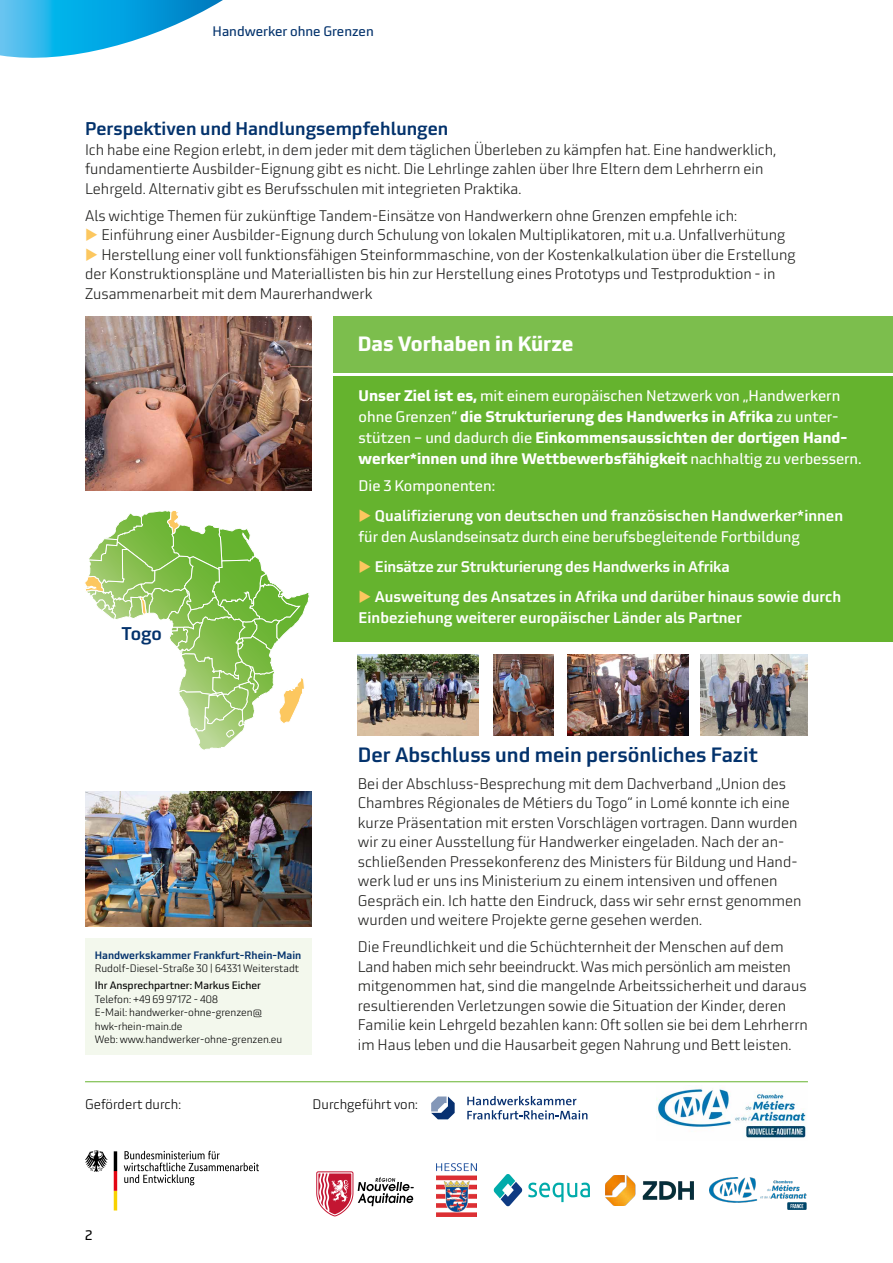
<style>
.page{position:relative;width:893px;height:1263px;background:#fff}
.page>*{position:absolute;margin:0;border:0;box-sizing:border-box;transform-origin:0 0}
.t1{font:500 20.25px "Utility Pro";color:#03326c}
.t2{font:700 20.25px "Utility Pro";color:#fff}
.t3{font:500 18px "Utility Pro";color:#03326c}
.t4{font:300 15px/19.5px "Utility Pro";color:#1d1d1b}
.t5{font:500 15px/21px "Utility Pro";color:#fff}
.t6{font:700 15px/21px "Utility Pro";color:#fff}
.t7{font:15px "Utility Pro";color:#fff}
.t8{font:300 13.5px "Utility Pro";color:#000}
.t9{font:13.5px "Utility Pro";color:#03326c}
.t10{font:13.5px "Utility Pro";color:#000}
.t11{font:300 10.5px/13.5px "Utility Pro";color:#000}
.t12{font:500 10.5px "Utility Pro";color:#03326c}
.t13{font:10.5px "Utility Pro";color:#000}
.s1{color:#fcc75f}
.s2{font-weight:400}
</style>
<div class="page">
<svg style="left:85px;top:510px;width:224px;height:240px"></svg>
<div style="left:117px;top:621px;width:51px;height:24px;background:#fff"></div>
<div style="left:85px;top:938px;width:227px;height:116px;background:#f3f8ed"></div>
<svg style="left:124px;top:1151px;width:135px;height:34px"></svg>
<svg style="left:85px;top:1150px;width:23px;height:22px"></svg>
<svg style="left:114px;top:1151px;width:3px;height:59px"></svg>
<svg style="left:0;top:0;width:223px;height:58px"></svg>
<hr style="left:85px;top:1081px;width:723px;height:1px;background:#65b32e">
<img style="left:657px;top:1087px;width:149px;height:51px">
<svg style="left:431px;top:1096px;width:24px;height:23px"></svg>
<svg style="left:467px;top:1096px;width:120px;height:23px"></svg>
<div style="left:333px;top:377px;width:560px;height:265px;background:#65b32e"></div>
<div style="left:333px;top:316px;width:560px;height:56px;background:#7cbe4d"></div>
<img style="left:85px;top:316px;width:226px;height:174px">
<img style="left:700px;top:655px;width:108px;height:81px">
<img style="left:85px;top:791px;width:226px;height:136px">
<img style="left:493px;top:655px;width:60px;height:81px">
<img style="left:358px;top:655px;width:121px;height:80px">
<img style="left:567px;top:655px;width:121px;height:81px">
<img style="left:709px;top:1178px;width:98px;height:31px">
<img style="left:436px;top:1164px;width:41px;height:53px">
<svg style="left:316px;top:1171px;width:98px;height:45px"></svg>
<svg style="left:528px;top:1182px;width:62px;height:20px"></svg>
<svg style="left:494px;top:1174px;width:28px;height:32px"></svg>
<img style="left:605px;top:1175px;width:88px;height:30px">
<p class="t9" style="left:213px;top:21px;width:163px">Handwerker ohne Grenzen</p>
<p class="t3" style="left:85px;top:114px;width:365px">Perspektiven und Handlungsempfehlungen</p>
<p class="t4" style="left:85px;top:139px;width:693px">Ich habe eine Region erlebt, in dem jeder mit dem täglichen Überleben zu kämpfen hat. Eine handwerklich, fundamentierte Ausbilder-Eignung gibt es nicht. Die Lehrlinge zahlen über Ihre Eltern dem Lehrherrn ein<br>Lehrgeld. Alternativ gibt es Berufsschulen mit integrieten Praktika.</p>
<p class="t4" style="left:85px;top:205px;width:654px">Als wichtige Themen für zukünftige Tandem-Einsätze von Handwerkern ohne Grenzen empfehle ich:</p>
<p class="t4" style="left:85px;top:224px;width:702px"><span class="s1">◆</span> Einführung einer Ausbilder-Eignung durch Schulung von lokalen Multiplikatoren, mit u.a. Unfallverhütung</p>
<p class="t4" style="left:85px;top:244px;width:712px"><span class="s1">◆</span> Herstellung einer voll funktionsfähigen Steinformmaschine, von der Kostenkalkulation über die Erstellung der Konstruktionspläne und Materiallisten bis hin zur Herstellung eines Prototyps und Testproduktion - in<br>Zusammenarbeit mit dem Maurerhandwerk</p>
<p class="t3" style="left:122px;top:619px;width:42px">Togo</p>
<p class="t12" style="left:95px;top:946px;width:208px">Handwerkskammer Frankfurt-Rhein-Main</p>
<p class="t11" style="left:95px;top:961px;width:206px">Rudolf-Diesel-Straße 30 | 64331 Weiterstadt</p>
<p class="t13" style="left:95px;top:977px;width:168px">Ihr Ansprechpartner: Markus Eicher</p>
<p class="t11" style="left:95px;top:991px;width:189px">Telefon: +49 69 97172 - 408<br>E-Mail: handwerker-ohne-grenzen@ hwk-rhein-main.de<br>Web: www.handwerker-ohne-grenzen.eu</p>
<h1 class="t2" style="left:358px;top:326px;width:217px">Das Vorhaben in Kürze</h1>
<p class="t6" style="left:359px;top:383px;width:504px">Unser Ziel ist es, <span class="s2">mit einem europäischen Netzwerk von „Handwerkern ohne Grenzen“</span> die Strukturierung des Handwerks in Afrika <span class="s2">zu unter&shy;stützen – und dadurch die</span> Einkommensaussichten der dortigen Hand&shy;werker*innen und ihre Wettbewerbsfähigkeit <span class="s2">nachhaltig zu verbessern.</span></p>
<p class="t7" style="left:359px;top:474px;width:138px">Die 3 Komponenten:</p>
<p class="t5" style="left:359px;top:503px;width:486px"><span class="s1">◆</span> Qualifizierung von deutschen und französischen Handwerker*innen <span class="s2">für den Auslandseinsatz durch eine berufsbegleitende Fortbildung</span></p>
<p class="t5" style="left:359px;top:554px;width:373px"><span class="s1">◆</span> Einsätze zur Strukturierung des Handwerks in Afrika</p>
<p class="t5" style="left:359px;top:584px;width:484px"><span class="s1">◆</span> Ausweitung des Ansatzes in Afrika und darüber hinaus sowie durch<br>Einbeziehung weiterer europäischer Länder als Partner</p>
<h1 class="t1" style="left:358px;top:738px;width:401px">Der Abschluss und mein persönliches Fazit</h1>
<p class="t4" style="left:358px;top:773px;width:445px">Bei der Abschluss-Besprechung mit dem Dachverband „Union des Chambres Régionales de Métiers du Togo“ in Lomé konnte ich eine kurze Präsentation mit ersten Vorschlägen vortragen. Dann wurden wir zu einer Ausstellung für Handwerker eingeladen. Nach der an&shy;schließenden Pressekonferenz des Ministers für Bildung und Hand&shy;werk lud er uns ins Ministerium zu einem intensiven und offenen Gespräch ein. Ich hatte den Eindruck, dass wir sehr ernst genommen wurden und weitere Projekte gerne gesehen werden.</p>
<p class="t4" style="left:358px;top:936px;width:452px">Die Freundlichkeit und die Schüchternheit der Menschen auf dem Land haben mich sehr beeindruckt. Was mich persönlich am meisten mitgenommen hat, sind die mangelnde Arbeitssicherheit und daraus resultierenden Verletzungen sowie die Situation der Kinder, deren Familie kein Lehrgeld bezahlen kann: Oft sollen sie bei dem Lehrherrn im Haus leben und die Hausarbeit gegen Nahrung und Bett leisten.</p>
<p class="t8" style="left:85px;top:1095px;width:97px">Gefördert durch:</p>
<p class="t8" style="left:313px;top:1095px;width:107px">Durchgeführt von:</p>
<p class="t10" style="left:85px;top:1225px;width:9px">2</p>
</div>
